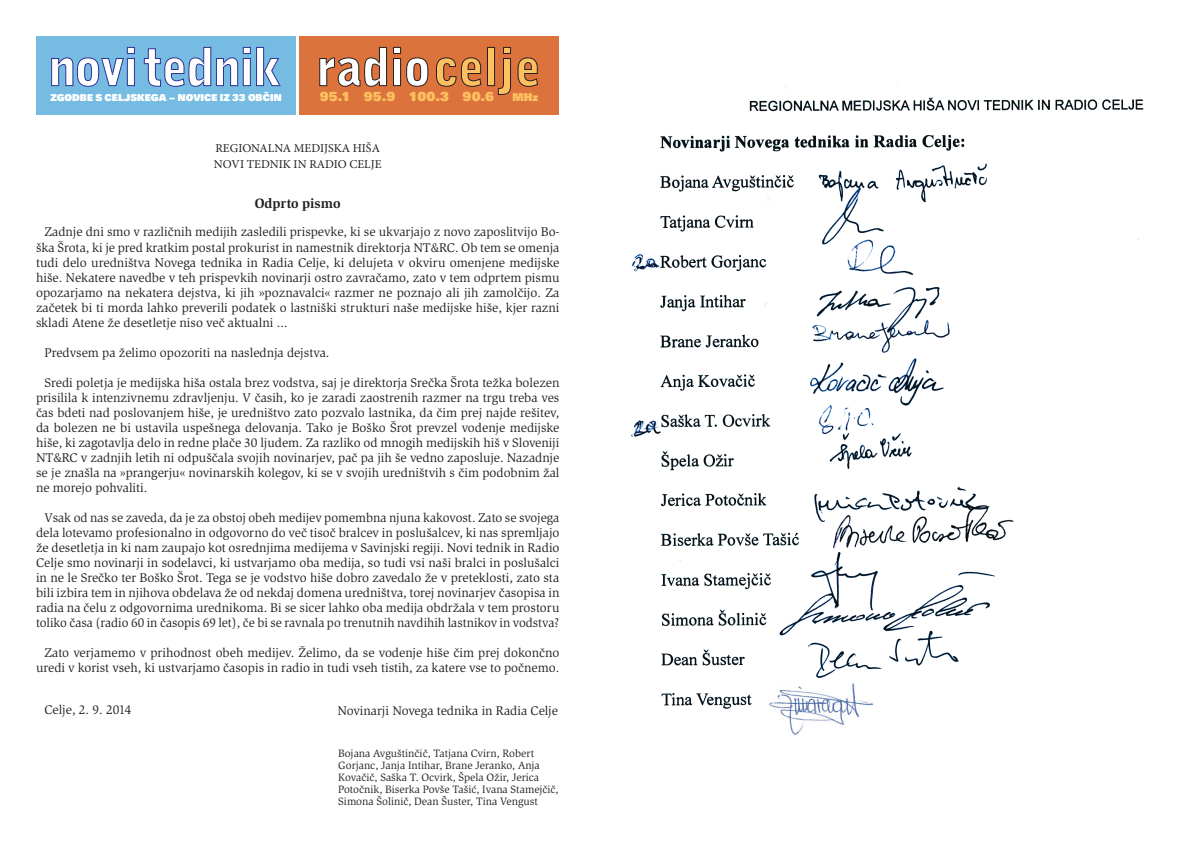
<style>
.page{position:relative;width:1191px;height:842px;background:#fff}
.page>*{position:absolute;margin:0;border:0;box-sizing:border-box;transform-origin:0 0}
.t1{font:700 14px "Slimbach Itc TOT";color:#231f20}
.t2{font:700 13.6px "Unitus DEE Ultr";letter-spacing:.02em;color:#fdc061}
.t3{font:13px/15px "Slimbach Itc TOT";color:#231f20;text-align:justify}
.t4{font:12px/16px "Minion Pro";color:#231f20}
.t5{font:700 11.9px "Unitus DEE Ultr";color:#fdc061}
.t6{font:11px/12.1px "Slimbach Itc TOT";color:#231f20}
.t7{font:700 10.3px "Unitus DEE Ultr";color:#fff}
</style>
<div class="page">
<div style="left:36px;top:36px;width:259px;height:78px;background:#76bce2"></div>
<div style="left:299px;top:36px;width:259px;height:78px;background:#dc733d"></div>
<svg style="left:144px;top:47px;width:137px;height:40px"></svg>
<svg style="left:51px;top:47px;width:84px;height:40px"></svg>
<svg style="left:436px;top:47px;width:102px;height:48px"></svg>
<svg style="left:319px;top:47px;width:109px;height:40px"></svg>
<img style="left:631px;top:83px;width:513px;height:652px">
<p class="t7" style="left:50px;top:92px;width:233px">ZGODBE S CELJSKEGA – NOVICE IZ 33 OBČIN</p>
<p class="t2" style="left:320px;top:89px;width:176px">95.1 95.9 100.3 90.6</p>
<p class="t5" style="left:512px;top:90px;width:27px">MHz</p>
<p class="t4" style="left:214px;top:141px;width:169px">REGIONALNA MEDIJSKA HIŠA<br>NOVI TEDNIK IN RADIO CELJE</p>
<p class="t1" style="left:255px;top:195px;width:87px">Odprto pismo</p>
<p class="t3" style="left:36px;top:225px;width:525px;text-indent:9px">Zadnje dni smo v različnih medijih zasledili prispevke, ki se ukvarjajo z novo zaposlitvijo Bo&shy;ška Šrota, ki je pred kratkim postal prokurist in namestnik direktorja NT&amp;RC. Ob tem se omenja tudi delo uredništva Novega tednika in Radia Celje, ki delujeta v okviru omenjene medijske hiše. Nekatere navedbe v teh prispevkih novinarji ostro zavračamo, zato v tem odprtem pismu opozarjamo na nekatera dejstva, ki jih »poznavalci« razmer ne poznajo ali jih zamolčijo. Za začetek bi ti morda lahko preverili podatek o lastniški strukturi naše medijske hiše, kjer razni skladi Atene že desetletje niso več aktualni …</p>
<p class="t3" style="left:45px;top:345px;width:286px">Predvsem pa želimo opozoriti na naslednja dejstva.</p>
<p class="t3" style="left:36px;top:375px;width:525px;text-indent:9px">Sredi poletja je medijska hiša ostala brez vodstva, saj je direktorja Srečka Šrota težka bolezen prisilila k intenzivnemu zdravljenju. V časih, ko je zaradi zaostrenih razmer na trgu treba ves čas bdeti nad poslovanjem hiše, je uredništvo zato pozvalo lastnika, da čim prej najde rešitev, da bolezen ne bi ustavila uspešnega delovanja. Tako je Boško Šrot prevzel vodenje medijske hiše, ki zagotavlja delo in redne plače 30 ljudem. Za razliko od mnogih medijskih hiš v Sloveniji NT&amp;RC v zadnjih letih ni odpuščala svojih novinarjev, pač pa jih še vedno zaposluje. Nazadnje se je znašla na »prangerju« novinarskih kolegov, ki se v svojih uredništvih s čim podobnim žal ne morejo pohvaliti.</p>
<p class="t3" style="left:36px;top:510px;width:525px;text-indent:9px">Vsak od nas se zaveda, da je za obstoj obeh medijev pomembna njuna kakovost. Zato se svojega dela lotevamo profesionalno in odgovorno do več tisoč bralcev in poslušalcev, ki nas spremljajo že desetletja in ki nam zaupajo kot osrednjima medijema v Savinjski regiji. Novi tednik in Radio Celje smo novinarji in sodelavci, ki ustvarjamo oba medija, so tudi vsi naši bralci in poslušalci in ne le Srečko ter Boško Šrot. Tega se je vodstvo hiše dobro zavedalo že v preteklosti, zato sta bili izbira tem in njihova obdelava že od nekdaj domena uredništva, torej novinarjev časopisa in radia na čelu z odgovornima urednikoma. Bi se sicer lahko oba medija obdržala v tem prostoru toliko časa (radio 60 in časopis 69 let), če bi se ravnala po trenutnih navdihih lastnikov in vodstva?</p>
<p class="t3" style="left:36px;top:645px;width:525px;text-align:right">Zato verjamemo v prihodnost obeh medijev. Želimo, da se vodenje hiše čim prej dokončno uredi v korist vseh, ki ustvarjamo časopis in radio in tudi vseh tistih, za katere vse to počnemo.</p>
<p class="t3" style="left:45px;top:702px;width:88px">Celje, 2. 9. 2014</p>
<p class="t3" style="left:337px;top:703px;width:222px">Novinarji Novega tednika in Radia Celje</p>
<p class="t6" style="left:338px;top:747px;width:222px">Bojana Avguštinčič, Tatjana Cvirn, Robert Gorjanc, Janja Intihar, Brane Jeranko, Anja Kovačič, Saška T. Ocvirk, Špela Ožir, Jerica Potočnik, Biserka Povše Tašić, Ivana Stamejčič, Simona Šolinič, Dean Šuster, Tina Vengust</p>
</div>
